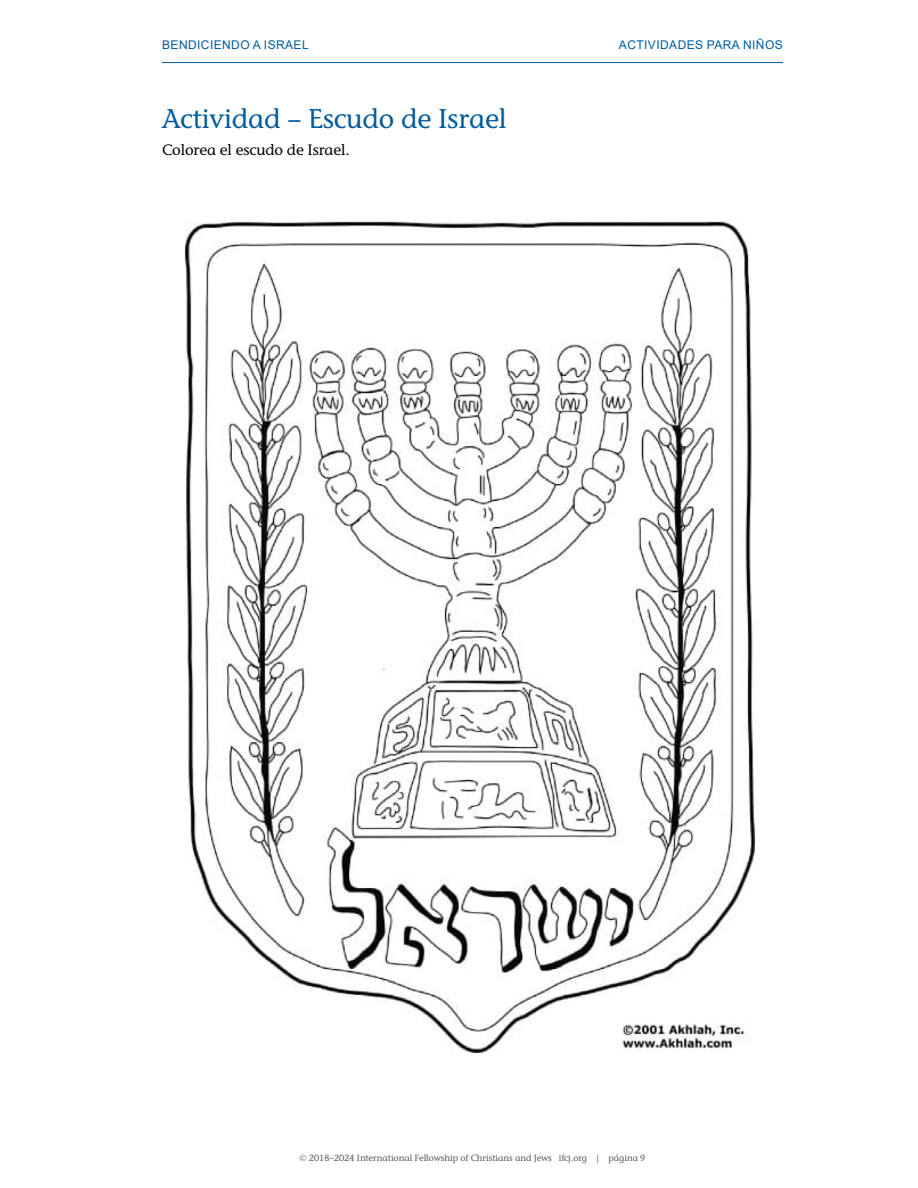
<style>
.page{position:relative;width:918px;height:1188px;background:#fff}
.page>*{position:absolute;margin:0;border:0;box-sizing:border-box;transform-origin:0 0}
.t1{font:500 27px "Stone Informal ITC Pro";letter-spacing:-.005em;color:#005b9e}
.t2{font:500 15px "Stone Informal ITC Pro";letter-spacing:-.005em;color:#000}
.t3{font:12px "Arial";letter-spacing:.035em;color:#005b9e}
.t4{font:500 9px "Stone Informal ITC Pro";letter-spacing:-.005em;color:#58595b}
</style>
<div class="page">
<img style="left:185px;top:221px;width:571px;height:833px">
<hr style="left:162px;top:62px;width:621px;height:1px;background:#005b9e">
<h3 class="t3" style="left:162px;top:37px;width:148px">BENDICIENDO A ISRAEL</h3>
<h3 class="t3" style="left:619px;top:37px;width:165px">ACTIVIDADES PARA NIÑOS</h3>
<h1 class="t1" style="left:162px;top:102px;width:346px">Actividad – Escudo de Israel</h1>
<h2 class="t2" style="left:162px;top:141px;width:190px">Colorea el escudo de Israel.</h2>
<p class="t4" style="left:300px;top:1152px;width:347px">© 2018–2024 International Fellowship of Christians and Jews ifcj.org | página 9</p>
</div>
